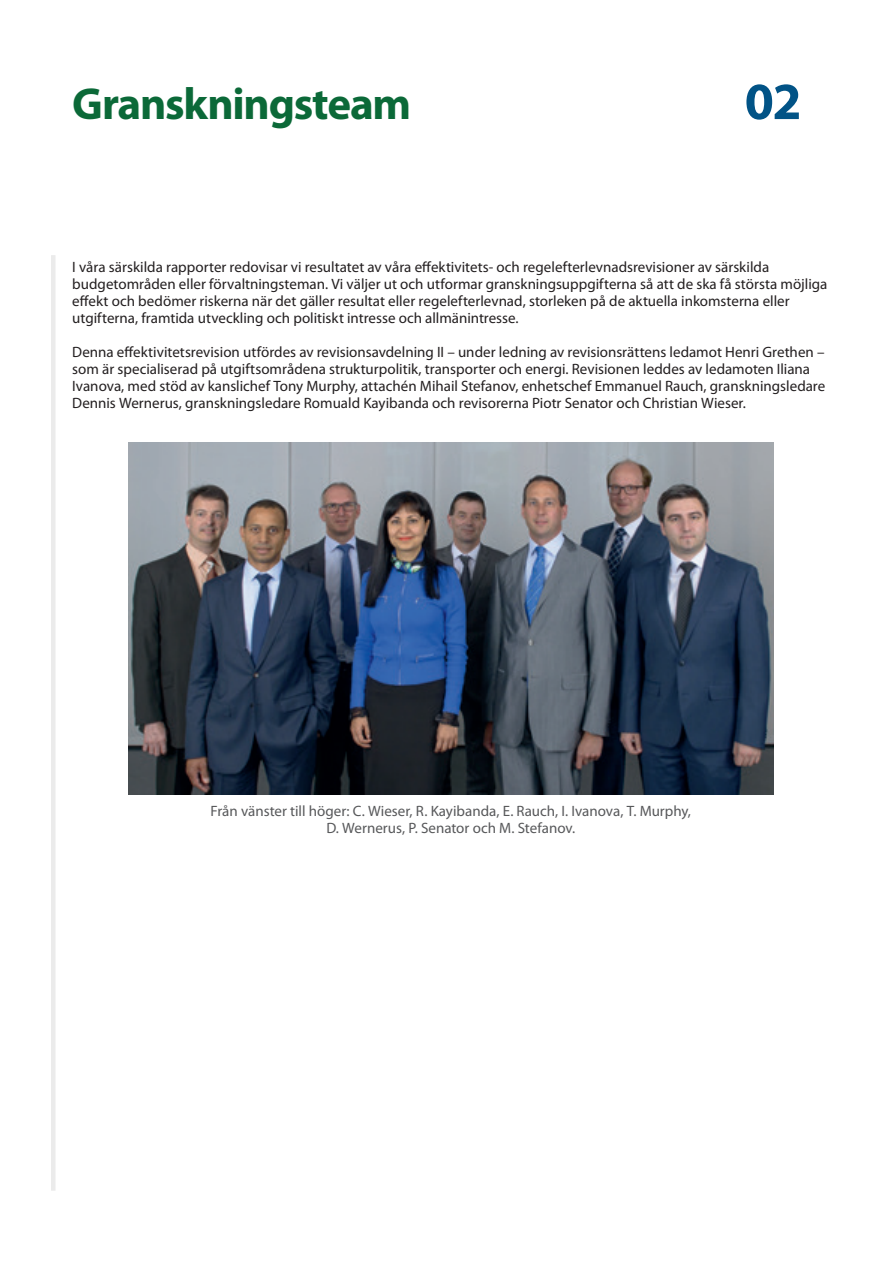
<style>
.page{position:relative;width:893px;height:1263px;background:#fff}
.page>*{position:absolute;margin:0;border:0;box-sizing:border-box;transform-origin:0 0}
.t1{font:700 52.5px "Myriad Pro";color:#015386}
.E_01_-_CHAP_TITRE_CH{font:700 45px "Myriad Pro";letter-spacing:-.025em;color:#0b6938}
.E_06_-_CHAP__TEXTE_C{font:15px/17px "Myriad Pro";color:#231f20}
.L_01_-_IMAGE{font:15px/17px "Myriad Pro";color:#57585a;text-align:center}
</style>
<div class="page">
<div style="left:51px;top:255px;width:5px;height:936px;background:#ebebeb"></div>
<img style="left:128px;top:442px;width:645px;height:353px">
<p class="E_01_-_CHAP_TITRE_CH" style="left:72px;top:75px;width:341px">Granskningsteam</p>
<p class="t1" style="left:745px;top:67px;width:58px">02</p>
<p class="E_06_-_CHAP__TEXTE_C" style="left:72px;top:258px;width:757px">I våra särskilda rapporter redovisar vi resultatet av våra effektivitets- och regelefterlevnadsrevisioner av särskilda budgetområden eller förvaltningsteman. Vi väljer ut och utformar granskningsuppgifterna så att de ska få största möjliga effekt och bedömer riskerna när det gäller resultat eller regelefterlevnad, storleken på de aktuella inkomsterna eller utgifterna, framtida utveckling och politiskt intresse och allmänintresse.</p>
<p class="E_06_-_CHAP__TEXTE_C" style="left:72px;top:343px;width:754px">Denna effektivitetsrevision utfördes av revisionsavdelning II – under ledning av revisionsrättens ledamot Henri Grethen – som är specialiserad på utgiftsområdena strukturpolitik, transporter och energi. Revisionen leddes av ledamoten Iliana Ivanova, med stöd av kanslichef Tony Murphy, attachén Mihail Stefanov, enhetschef Emmanuel Rauch, granskningsledare Dennis Wernerus, granskningsledare Romuald Kayibanda och revisorerna Piotr Senator och Christian Wieser.</p>
<p class="L_01_-_IMAGE" style="left:210px;top:803px;width:482px">Från vänster till höger: C. Wieser, R. Kayibanda, E. Rauch, I. Ivanova, T. Murphy,<br>D. Wernerus, P. Senator och M. Stefanov.</p>
</div>
